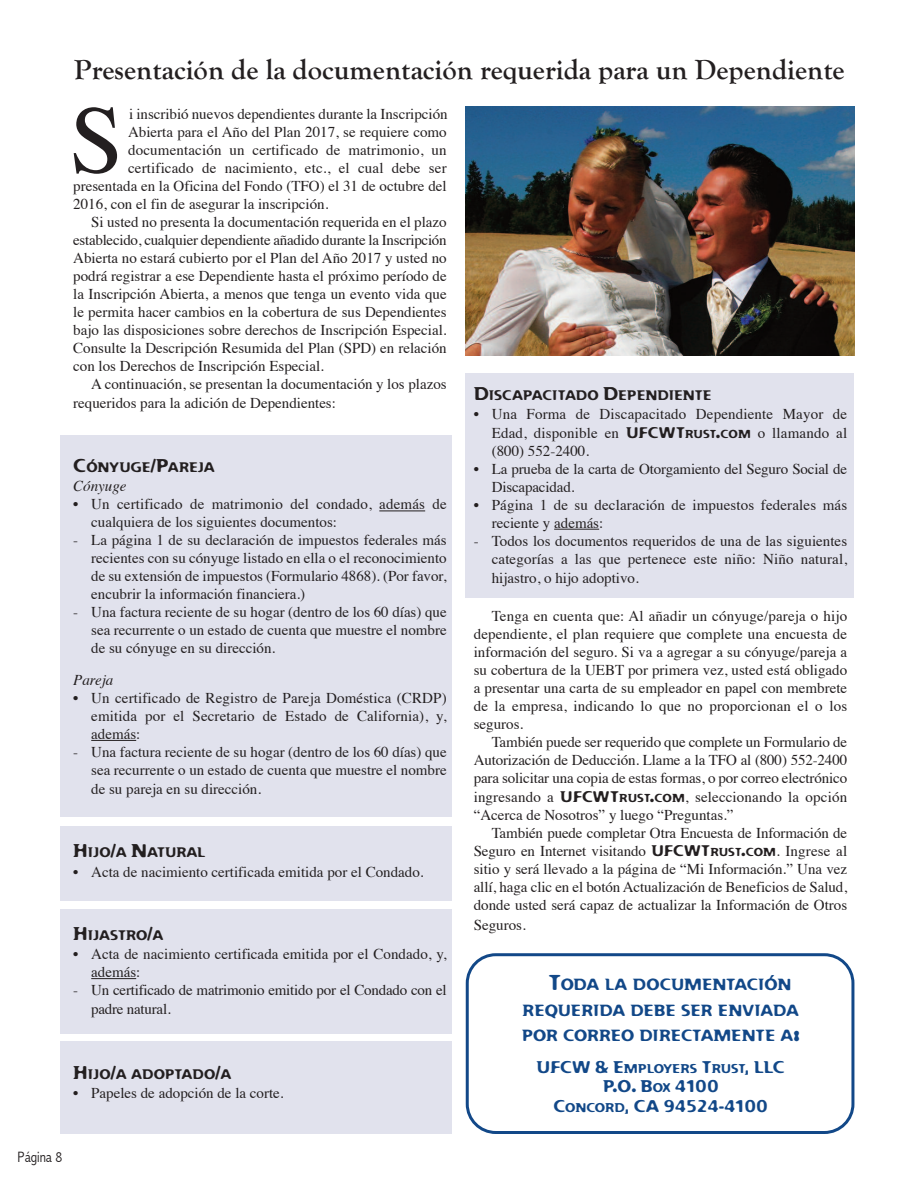
<style>
.page{position:relative;width:918px;height:1188px;background:#fff}
.page>*{position:absolute;margin:0;border:0;box-sizing:border-box;transform-origin:0 0}
.t1{font:96.6px "Times";color:#231f20}
.t2{font:700 28.5px "Goudy Old Style T";color:#231f20}
.t3{font:16.5px/19.8px "Flexure";color:#124888;text-align:center}
.t4{font:15.75px/25.2px "Flexure";color:#124888}
.t5{font:15px/18px "Times";color:#231f20;text-align:justify}
.t6{font:italic 15px "Times";color:#231f20}
.t7{font:300 condensed 15px "Abadi";color:#231f20}
.t8{font:13.5px "Flexure";color:#231f20}
.t9{font:12.3px "Flexure";letter-spacing:-.005em;color:#124888}
.s1{font-size:18px}
.s2{font-family:"Flexure"}
.s3{font-family:"Flexure";font-size:11.25px}
.s4{font-size:21px}
.s5{font-size:16.5px}
.s6{font-size:12.3px}
</style>
<div class="page">
<div style="left:61px;top:435px;width:391px;height:382px;background:#e1e2ed"></div>
<div style="left:61px;top:826px;width:391px;height:75px;background:#e1e2ed"></div>
<div style="left:466px;top:374px;width:388px;height:224px;background:#e1e2ed"></div>
<div style="left:61px;top:909px;width:391px;height:125px;background:#e1e2ed"></div>
<div style="left:61px;top:1042px;width:391px;height:92px;background:#e1e2ed"></div>
<hr style="left:379px;top:510px;width:46px;height:1px;background:#231f20">
<hr style="left:91px;top:740px;width:45px;height:1px;background:#231f20">
<hr style="left:91px;top:978px;width:45px;height:1px;background:#231f20">
<hr style="left:554px;top:529px;width:45px;height:1px;background:#231f20">
<svg style="left:466px;top:953px;width:388px;height:181px"></svg>
<img style="left:466px;top:107px;width:388px;height:249px">
<h2 class="t2" style="left:74px;top:54px;width:772px">Presentación de la documentación requerida para un Dependiente</h2>
<h1 class="t1" style="left:70px;top:100px;width:55px">S</h1>
<p class="t5" style="left:129px;top:106px;width:320px">i inscribió nuevos dependientes durante la Inscripción</p>
<p class="t5" style="left:128px;top:124px;width:320px">Abierta para el Año del Plan 2017, se requiere como</p>
<p class="t5" style="left:128px;top:142px;width:320px">documentación un certificado de matrimonio, un</p>
<p class="t5" style="left:128px;top:160px;width:320px">certificado de nacimiento, etc., el cual debe ser</p>
<p class="t5" style="left:73px;top:178px;width:375px">presentada en la Oficina del Fondo (TFO) el 31 de octubre del</p>
<p class="t5" style="left:73px;top:196px;width:257px">2016, con el fin de asegurar la inscripción.</p>
<p class="t5" style="left:91px;top:214px;width:357px">Si usted no presenta la documentación requerida en el plazo</p>
<p class="t5" style="left:73px;top:232px;width:375px">establecido, cualquier dependiente añadido durante la Inscripción</p>
<p class="t5" style="left:73px;top:250px;width:375px">Abierta no estará cubierto por el Plan del Año 2017 y usted no</p>
<p class="t5" style="left:73px;top:268px;width:375px">podrá registrar a ese Dependiente hasta el próximo período de</p>
<p class="t5" style="left:73px;top:286px;width:375px">la Inscripción Abierta, a menos que tenga un evento vida que</p>
<p class="t5" style="left:73px;top:304px;width:375px">le permita hacer cambios en la cobertura de sus Dependientes</p>
<p class="t5" style="left:73px;top:322px;width:375px">bajo las disposiciones sobre derechos de Inscripción Especial.</p>
<p class="t5" style="left:73px;top:340px;width:375px">Consulte la Descripción Resumida del Plan (SPD) en relación</p>
<p class="t5" style="left:73px;top:358px;width:252px">con los Derechos de Inscripción Especial.</p>
<p class="t5" style="left:91px;top:376px;width:357px">A continuación, se presentan la documentación y los plazos</p>
<p class="t5" style="left:73px;top:395px;width:264px">requeridos para la adición de Dependientes:</p>
<p class="t8" style="left:73px;top:459px;width:143px"><span class="s1">C</span>ÓNYUGE<span class="s1">/P</span>AREJA</p>
<p class="t6" style="left:73px;top:480px;width:55px">Cónyuge</p>
<p class="t5" style="left:91px;top:497px;width:357px;text-indent:-18px">• Un certificado de matrimonio del condado, además de cualquiera de los siguientes documentos:</p>
<p class="t5" style="left:91px;top:533px;width:357px;text-indent:-18px">- La página 1 de su declaración de impuestos federales más recientes con su cónyuge listado en ella o el reconocimiento de su extensión de impuestos (Formulario 4868). (Por favor, encubrir la información financiera.)</p>
<p class="t5" style="left:91px;top:605px;width:357px;text-indent:-18px">- Una factura reciente de su hogar (dentro de los 60 días) que sea recurrente o un estado de cuenta que muestre el nombre de su cónyuge en su dirección.</p>
<p class="t6" style="left:73px;top:674px;width:42px">Pareja</p>
<p class="t5" style="left:91px;top:690px;width:357px;text-indent:-18px">• Un certificado de Registro de Pareja Doméstica (CRDP) emitida por el Secretario de Estado de California), y, además:</p>
<p class="t5" style="left:91px;top:744px;width:357px;line-height:18.6px;text-indent:-18px">- Una factura reciente de su hogar (dentro de los 60 días) que sea recurrente o un estado de cuenta que muestre el nombre de su pareja en su dirección.</p>
<p class="t8" style="left:73px;top:844px;width:133px"><span class="s1">H</span>IJO<span class="s1">/</span>A <span class="s1">N</span>ATURAL</p>
<p class="t5" style="left:73px;top:864px;width:352px">• Acta de nacimiento certificada emitida por el Condado.</p>
<p class="t8" style="left:73px;top:927px;width:92px"><span class="s1">H</span>IJASTRO<span class="s1">/</span>A</p>
<p class="t5" style="left:91px;top:946px;width:357px;text-indent:-18px">• Acta de nacimiento certificada emitida por el Condado, y, además:</p>
<p class="t5" style="left:91px;top:982px;width:357px;line-height:19px;text-indent:-18px">- Un certificado de matrimonio emitido por el Condado con el padre natural.</p>
<p class="t8" style="left:73px;top:1066px;width:160px"><span class="s1">H</span>IJO<span class="s1">/</span>A ADOPTADO<span class="s1">/</span>A</p>
<p class="t5" style="left:73px;top:1085px;width:212px">• Papeles de adopción de la corte.</p>
<p class="t8" style="left:474px;top:387px;width:240px"><span class="s1">D</span>ISCAPACITADO <span class="s1">D</span>EPENDIENTE</p>
<p class="t5" style="left:492px;top:406px;width:357px;text-indent:-18px">• Una Forma de Discapacitado Dependiente Mayor de Edad, disponible en <span class="s2">UFCWT</span><span class="s3">RUST</span><span class="s2">.</span><span class="s3">COM</span> o llamando al (800) 552-2400.</p>
<p class="t5" style="left:492px;top:461px;width:357px;text-indent:-18px">• La prueba de la carta de Otorgamiento del Seguro Social de<br>Discapacidad.</p>
<p class="t5" style="left:492px;top:497px;width:357px;text-indent:-18px">• Página 1 de su declaración de impuestos federales más reciente y además:</p>
<p class="t5" style="left:492px;top:533px;width:357px;line-height:18.6px;text-indent:-18px">- Todos los documentos requeridos de una de las siguientes categorías a las que pertenece este niño: Niño natural, hijastro, o hijo adoptivo.</p>
<p class="t5" style="left:474px;top:609px;width:375px;text-indent:18px">Tenga en cuenta que: Al añadir un cónyuge/pareja o hijo dependiente, el plan requiere que complete una encuesta de información del seguro. Si va a agregar a su cónyuge/pareja a su cobertura de la UEBT por primera vez, usted está obligado a presentar una carta de su empleador en papel con membrete de la empresa, indicando lo que no proporcionan el o los seguros.</p>
<p class="t5" style="left:474px;top:734px;width:375px;text-indent:18px">También puede ser requerido que complete un Formulario de Autorización de Deducción. Llame a la TFO al (800) 552-2400 para solicitar una copia de estas formas, o por correo electrónico ingresando a <span class="s2">UFCWT</span><span class="s3">RUST</span><span class="s2">.</span><span class="s3">COM</span>, seleccionando la opción “Acerca de Nosotros” y luego “Preguntas.”</p>
<p class="t5" style="left:474px;top:825px;width:375px;text-indent:18px">También puede completar Otra Encuesta de Información de Seguro en Internet visitando <span class="s2">UFCWT</span><span class="s3">RUST</span><span class="s2">.</span><span class="s3">COM</span>. Ingrese al sitio y será llevado a la página de “Mi Información.” Una vez allí, haga clic en el botón Actualización de Beneficios de Salud, donde usted será capaz de actualizar la Información de Otros Seguros.</p>
<p class="t4" style="left:522px;top:972px;width:280px;text-indent:27px"><span class="s4">T</span>ODA LA DOCUMENTACIÓN<br>REQUERIDA DEBE SER ENVIADA<br>POR CORREO DIRECTAMENTE A<span class="s4">:</span></p>
<p class="t9" style="left:537px;top:1061px;width:250px"><span class="s5">UFCW &amp; E</span>MPLOYERS <span class="s5">T</span>RUST<span class="s5">, LLC</span></p>
<p class="t3" style="left:554px;top:1077px;width:216px">P.O. B<span class="s6">OX</span> 4100<br>C<span class="s6">ONCORD</span>, CA 94524-4100</p>
<p class="t7" style="left:18px;top:1149px;width:46px">Página 8</p>
</div>
